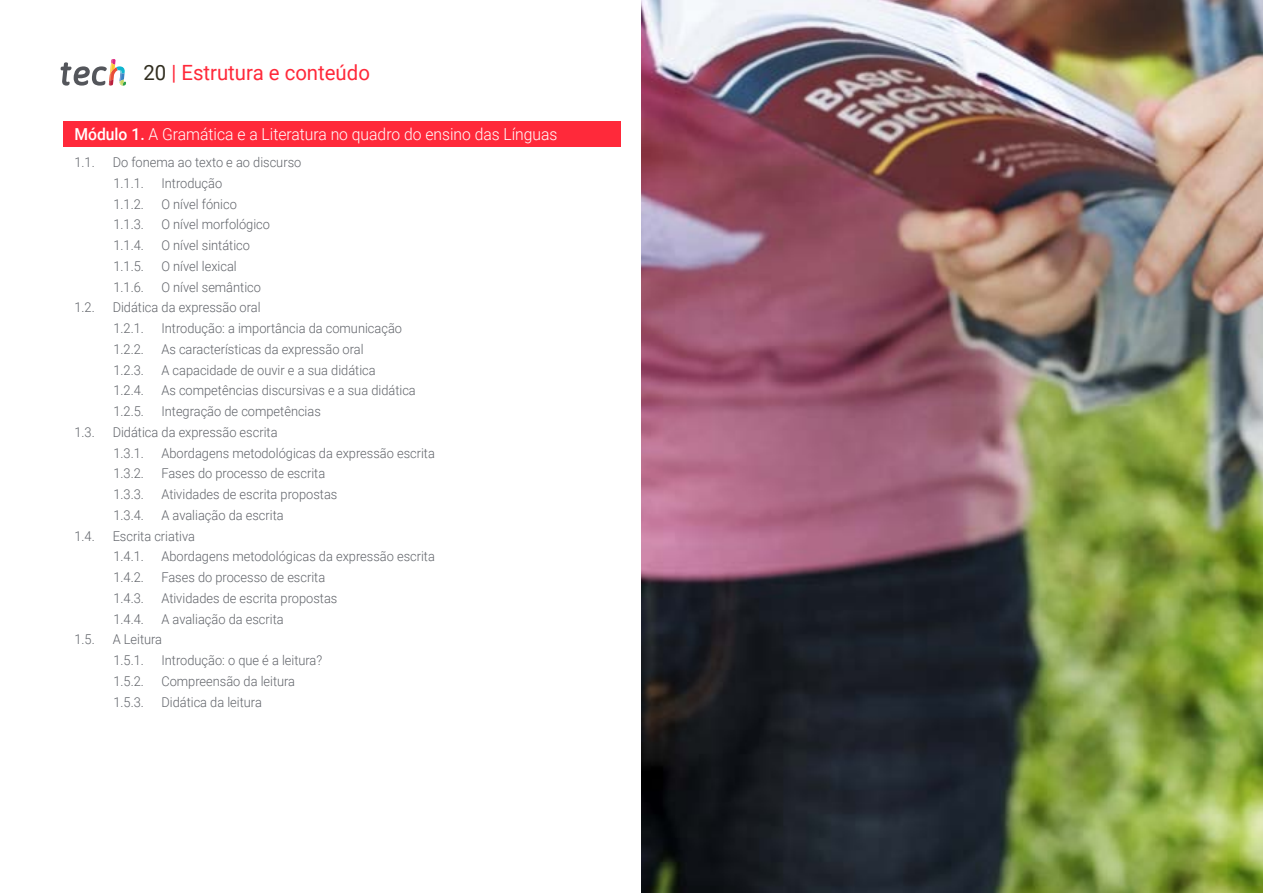
<style>
.page{position:relative;width:1263px;height:893px;background:#fff}
.page>*{position:absolute;margin:0;border:0;box-sizing:border-box;transform-origin:0 0}
.t1{font:21px "Roboto";color:#ff293a}
.t2{font:300 16.5px "Roboto";color:#fff;scale:.95 1}
.t3{font:300 13.5px/20.7px "Roboto";color:#61646a;scale:.95 1}
.s1{color:#312e20}
.s2{font-weight:500}
</style>
<div class="page">
<svg style="left:61px;top:59px;width:65px;height:27px"></svg>
<img style="left:641px;top:0;width:622px;height:893px">
<div style="left:63px;top:121px;width:558px;height:25px;background:#ff293a"></div>
<h1 class="t1" style="left:144px;top:57px;width:228px"><span class="s1">20</span> | Estrutura e conteúdo</h1>
<p class="t2" style="left:74px;top:123px;width:510px"><span class="s2">Módulo 1.</span> A Gramática e a Literatura no quadro do ensino das Línguas</p>
<p class="t3" style="left:74px;top:151px;width:23px">1.1.</p>
<p class="t3" style="left:113px;top:151px;width:200px">Do fonema ao texto e ao discurso<br>1.1.1.</p>
<p class="t3" style="left:161px;top:172px;width:65px">Introdução</p>
<p class="t3" style="left:113px;top:193px;width:34px">1.1.2.</p>
<p class="t3" style="left:161px;top:193px;width:81px">O nível fónico</p>
<p class="t3" style="left:113px;top:214px;width:34px">1.1.3.</p>
<p class="t3" style="left:161px;top:214px;width:116px">O nível morfológico</p>
<p class="t3" style="left:113px;top:234px;width:34px">1.1.4.</p>
<p class="t3" style="left:161px;top:234px;width:95px">O nível sintático</p>
<p class="t3" style="left:113px;top:255px;width:34px">1.1.5.</p>
<p class="t3" style="left:161px;top:255px;width:81px">O nível lexical</p>
<p class="t3" style="left:113px;top:276px;width:34px">1.1.6.</p>
<p class="t3" style="left:161px;top:276px;width:106px">O nível semântico</p>
<p class="t3" style="left:74px;top:297px;width:23px">1.2.</p>
<p class="t3" style="left:113px;top:297px;width:157px">Didática da expressão oral<br>1.2.1.</p>
<p class="t3" style="left:161px;top:317px;width:255px">Introdução: a importância da comunicação</p>
<p class="t3" style="left:113px;top:338px;width:34px">1.2.2.</p>
<p class="t3" style="left:161px;top:338px;width:214px">As características da expressão oral</p>
<p class="t3" style="left:113px;top:359px;width:34px">1.2.3.</p>
<p class="t3" style="left:161px;top:359px;width:227px">A capacidade de ouvir e a sua didática</p>
<p class="t3" style="left:113px;top:380px;width:34px">1.2.4.</p>
<p class="t3" style="left:161px;top:380px;width:269px">As competências discursivas e a sua didática</p>
<p class="t3" style="left:113px;top:400px;width:34px">1.2.5.</p>
<p class="t3" style="left:161px;top:400px;width:169px">Integração de competências</p>
<p class="t3" style="left:74px;top:421px;width:23px">1.3.</p>
<p class="t3" style="left:113px;top:421px;width:175px">Didática da expressão escrita<br>1.3.1.</p>
<p class="t3" style="left:161px;top:442px;width:289px">Abordagens metodológicas da expressão escrita</p>
<p class="t3" style="left:113px;top:463px;width:34px">1.3.2.</p>
<p class="t3" style="left:161px;top:463px;width:174px">Fases do processo de escrita</p>
<p class="t3" style="left:113px;top:483px;width:34px">1.3.3.</p>
<p class="t3" style="left:161px;top:483px;width:187px">Atividades de escrita propostas</p>
<p class="t3" style="left:113px;top:504px;width:34px">1.3.4.</p>
<p class="t3" style="left:161px;top:504px;width:130px">A avaliação da escrita</p>
<p class="t3" style="left:74px;top:525px;width:23px">1.4.</p>
<p class="t3" style="left:113px;top:525px;width:88px">Escrita criativa<br>1.4.1.</p>
<p class="t3" style="left:161px;top:546px;width:289px">Abordagens metodológicas da expressão escrita</p>
<p class="t3" style="left:113px;top:566px;width:34px">1.4.2.</p>
<p class="t3" style="left:161px;top:566px;width:174px">Fases do processo de escrita</p>
<p class="t3" style="left:113px;top:587px;width:34px">1.4.3.</p>
<p class="t3" style="left:161px;top:587px;width:187px">Atividades de escrita propostas</p>
<p class="t3" style="left:113px;top:608px;width:34px">1.4.4.</p>
<p class="t3" style="left:161px;top:608px;width:130px">A avaliação da escrita</p>
<p class="t3" style="left:74px;top:629px;width:23px">1.5.</p>
<p class="t3" style="left:113px;top:629px;width:54px">A Leitura<br>1.5.1.</p>
<p class="t3" style="left:161px;top:649px;width:171px">Introdução: o que é a leitura?</p>
<p class="t3" style="left:113px;top:670px;width:34px">1.5.2.</p>
<p class="t3" style="left:161px;top:670px;width:142px">Compreensão da leitura</p>
<p class="t3" style="left:113px;top:691px;width:34px">1.5.3.</p>
<p class="t3" style="left:161px;top:691px;width:107px">Didática da leitura</p>
</div>
